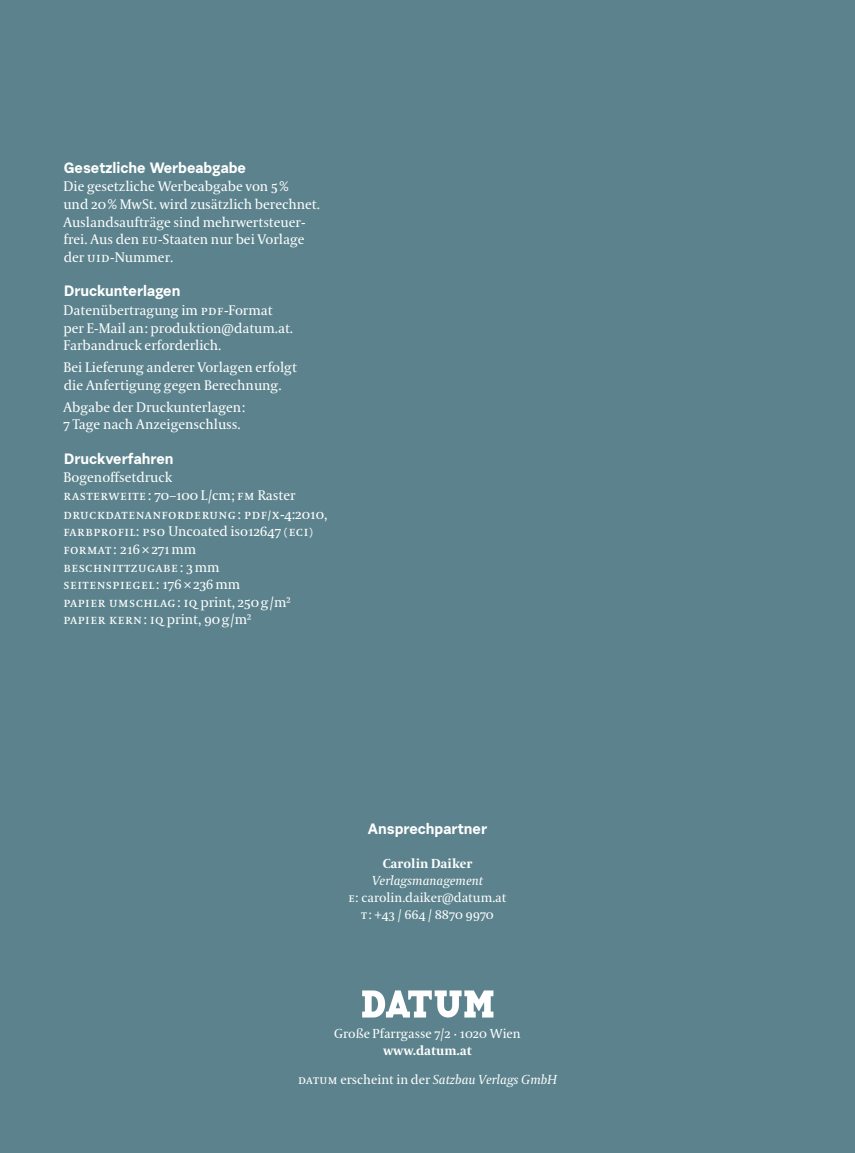
<style>
.page{position:relative;width:855px;height:1153px;background:#fff}
.page>*{position:absolute;margin:0;border:0;box-sizing:border-box;transform-origin:0 0}
.t1{font:700 15px "Urban Grotesk Re Bo";color:#fff}
.t2{font:13.8px/17.5px "Coranto 2";letter-spacing:-.005em;color:#fff}
.t3{font:13.8px/17.5px "Coranto 2";letter-spacing:.035em;color:#fff}
.t4{font:12.9px/17px "Coranto 2";color:#fff;text-align:center}
.t5{font:italic 12.9px "Coranto 2";color:#fff}
.t6{font:700 12.9px "Coranto 2";color:#fff}
.s1{font-style:normal}
</style>
<div class="page">
<div style="left:0;top:0;width:855px;height:1152px;background:#5c838d"></div>
<svg style="left:362px;top:990px;width:131px;height:27px"></svg>
<p class="t1" style="left:64px;top:158px;width:184px">Gesetzliche Werbeabgabe</p>
<p class="t2" style="left:63px;top:178px;width:258px">Die gesetzliche Werbeabgabe von 5%<br>und 20% MwSt. wird zusätzlich berechnet.<br>Auslandsaufträge sind mehrwertsteuer&shy;frei. Aus den EU-Staaten nur bei Vorlage der UID-Nummer.</p>
<p class="t1" style="left:64px;top:281px;width:118px">Druckunterlagen</p>
<p class="t2" style="left:64px;top:302px;width:231px">Datenübertragung im PDF-Format per E-Mail an: produktion@datum.at.<br>Farbandruck erforderlich.</p>
<p class="t2" style="left:64px;top:359px;width:235px">Bei Lieferung anderer Vorlagen erfolgt die Anfertigung gegen Berechnung.</p>
<p class="t2" style="left:63px;top:398px;width:184px">Abgabe der Druckunterlagen:<br>7 Tage nach Anzeigenschluss.</p>
<p class="t1" style="left:64px;top:449px;width:111px">Druckverfahren</p>
<p class="t2" style="left:63px;top:469px;width:110px">Bogenoffsetdruck<br>Rasterweite</p>
<p class="t2" style="left:148px;top:487px;width:149px">: 70–100 L/cm; FM Raster</p>
<p class="t2" style="left:63px;top:505px;width:51px">Druckdate</p>
<p class="t2" style="left:136px;top:505px;width:35px">nanforderu</p>
<p class="t2" style="left:218px;top:505px;width:110px">ng: PDF/X-4:2010,</p>
<p class="t2" style="left:63px;top:523px;width:38px">farbprofi</p>
<p class="t2" style="left:130px;top:523px;width:185px">l: PSO Uncoated iso12647 (ECI)</p>
<p class="t2" style="left:63px;top:541px;width:14px">Format</p>
<p class="t3" style="left:63px;top:541px;width:158px;text-indent:50px">: 216×271mm<br>Beschnittzugabe : 3mm<br>Seite</p>
<p class="t2" style="left:97px;top:576px;width:145px">nspiegel: 176×236mm</p>
<p class="t2" style="left:63px;top:593px;width:15px">Papier</p>
<p class="t3" style="left:109px;top:593px;width:183px">Umschlag: IQ print, 250g /m2</p>
<p class="t2" style="left:63px;top:611px;width:15px">Papier</p>
<p class="t2" style="left:109px;top:611px;width:144px">Kern: IQ print, 90g /m2</p>
<p class="t1" style="left:368px;top:819px;width:121px">Ansprechpartner</p>
<p class="t6" style="left:383px;top:855px;width:91px">Carolin Daiker</p>
<p class="t5" style="left:372px;top:872px;width:113px">Verlagsmanagement</p>
<p class="t4" style="left:348px;top:889px;width:160px">E: carolin.daiker@datum.at<br>T: +43 / 664 / 8870 9970</p>
<p class="t4" style="left:334px;top:1025px;width:188px">Große Pfarrgasse 7/2 · 1020 Wien</p>
<p class="t6" style="left:383px;top:1042px;width:90px">www.datum.at</p>
<p class="t4" style="left:298px;top:1071px;width:11px">Datum</p>
<p class="t5" style="left:340px;top:1071px;width:218px"><span class="s1">erscheint in der</span> Satzbau Verlags GmbH</p>
</div>
